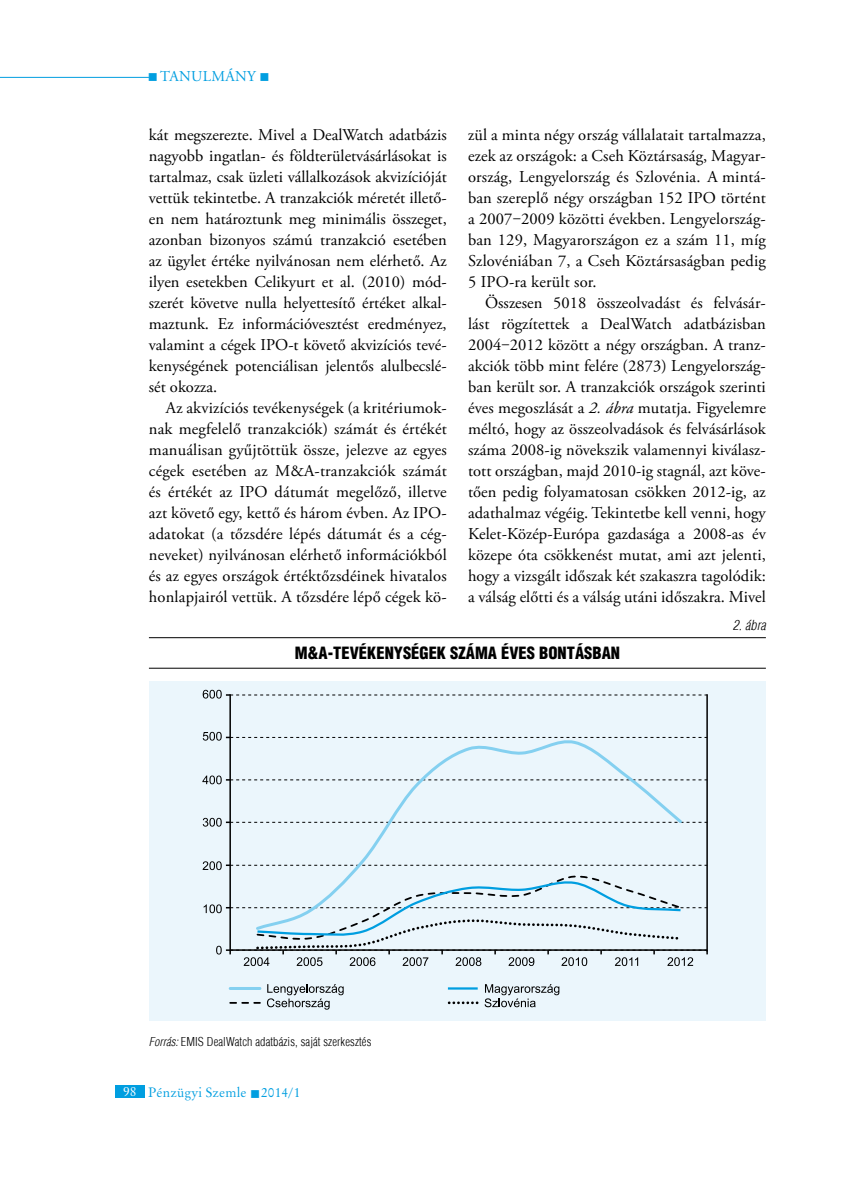
<style>
.page{position:relative;width:851px;height:1191px;background:#fff}
.page>*{position:absolute;margin:0;border:0;box-sizing:border-box;transform-origin:0 0}
.t1{font:16.5px/21px "Adobe Garamond Pro";color:#000;text-align:justify}
.t2{font:900 condensed 16.5px "H Helvetica";color:#000}
.t3{font:15px "Adobe Garamond Pro";letter-spacing:.155em;color:#009ee0}
.t4{font:13.5px "Original Garamond HU Normal";letter-spacing:.01em;color:#009ee0}
.t5{font:italic 300 condensed 13.5px "H Helvetica";color:#000}
.t6{font:300 condensed 12px "H Helvetica";letter-spacing:.01em;color:#000}
.s1{font-style:italic}
.s2{color:#fff}
</style>
<div class="page">
<hr style="left:0;top:77px;width:149px;height:1px;background:#009ee0">
<div style="left:115px;top:1084px;width:30px;height:13px;background:#009ee0"></div>
<hr style="left:149px;top:637px;width:616px;height:1px;background:#000">
<hr style="left:149px;top:668px;width:616px;height:1px;background:#000">
<div style="left:149px;top:681px;width:616px;height:339px;background:#ebf6fc"></div>
<hr style="left:229px;top:695px;width:2px;height:255px;background:#000">
<hr style="left:706px;top:695px;width:1px;height:255px;background:#000">
<svg style="left:203px;top:818px;width:504px;height:8px"></svg>
<svg style="left:202px;top:775px;width:505px;height:9px"></svg>
<svg style="left:203px;top:732px;width:504px;height:8px"></svg>
<svg style="left:203px;top:690px;width:504px;height:8px"></svg>
<svg style="left:254px;top:738px;width:430px;height:123px"></svg>
<svg style="left:202px;top:861px;width:505px;height:105px"></svg>
<hr style="left:448px;top:987px;width:29px;height:2px;background:#009ee0">
<svg style="left:230px;top:1002px;width:30px;height:1px"></svg>
<hr style="left:230px;top:987px;width:30px;height:3px;background:#84d0f0">
<svg style="left:267px;top:984px;width:76px;height:25px"></svg>
<svg style="left:449px;top:984px;width:110px;height:23px"></svg>
<p class="t3" style="left:148px;top:67px;width:123px">■tanulmány ■</p>
<p class="t1" style="left:149px;top:125px;width:299px">kát megszerezte. Mivel a DealWatch adatbázis nagyobb ingatlan- és földterületvásárlásokat is tartalmaz, csak üzleti vállalkozások akvizícióját vettük tekintetbe. A tranzakciók méretét illető&shy;en nem határoztunk meg minimális összeget, azonban bizonyos számú tranzakció esetében az ügylet értéke nyilvánosan nem elérhető. Az ilyen esetekben Celikyurt et al. (2010) mód&shy;szerét követve nulla helyettesítő értéket alkal&shy;maztunk. Ez információvesztést eredményez, valamint a cégek IPO-t követő akvizíciós tevé&shy;kenységének potenciálisan jelentős alulbecslé&shy;sét okozza.</p>
<p class="t1" style="left:149px;top:398px;width:299px;text-indent:17px">Az akvizíciós tevékenységek (a kritériumok&shy;nak megfelelő tranzakciók) számát és értékét manuálisan gyűjtöttük össze, jelezve az egyes cégek esetében az M&amp;A-tranzakciók számát és értékét az IPO dátumát megelőző, illetve azt követő egy, kettő és három évben. Az IPO&shy;adatokat (a tőzsdére lépés dátumát és a cég&shy;neveket) nyilvánosan elérhető információkból és az egyes országok értéktőzsdéinek hivatalos honlapjairól vettük. A tőzsdére lépő cégek kö-</p>
<p class="t1" style="left:468px;top:125px;width:299px">zül a minta négy ország vállalatait tartalmazza, ezek az országok: a Cseh Köztársaság, Magyar&shy;ország, Lengyelország és Szlovénia. A mintá&shy;ban szereplő négy országban 152 IPO történt a 2007‒2009 közötti években. Lengyelország&shy;ban 129, Magyarországon ez a szám 11, míg Szlovéniában 7, a Cseh Köztársaságban pedig 5 IPO-ra került sor.</p>
<p class="t1" style="left:468px;top:293px;width:299px;text-indent:17px">Összesen 5018 összeolvadást és felvásár&shy;lást rögzítettek a DealWatch adatbázisban 2004‒2012 között a négy országban. A tranz&shy;akciók több mint felére (2873) Lengyelország&shy;ban került sor. A tranzakciók országok szerinti éves megoszlását a <span class="s1">2. ábra</span> mutatja. Figyelemre méltó, hogy az összeolvadások és felvásárlások száma 2008-ig növekszik valamennyi kiválasz&shy;tott országban, majd 2010-ig stagnál, azt köve&shy;tően pedig folyamatosan csökken 2012-ig, az adathalmaz végéig. Tekintetbe kell venni, hogy Kelet-Közép-Európa gazdasága a 2008-as év közepe óta csökkenést mutat, ami azt jelenti, hogy a vizsgált időszak két szakaszra tagolódik: a válság előtti és a válság utáni időszakra. Mivel</p>
<p class="t5" style="left:732px;top:617px;width:35px">2. ábra</p>
<p class="t2" style="left:295px;top:643px;width:327px">M&amp;A-TEVÉKENYSÉGEK SZÁMA ÉVES BONTÁSBAN</p>
<p class="t6" style="left:149px;top:1034px;width:224px"><span class="s1">Forrás:</span> EMIS DealWatch adatbázis, saját szerkesztés</p>
<p class="t4" style="left:123px;top:1084px;width:179px"><span class="s2">98</span> Pénzügyi Szemle ■ 2014/1</p>
</div>
